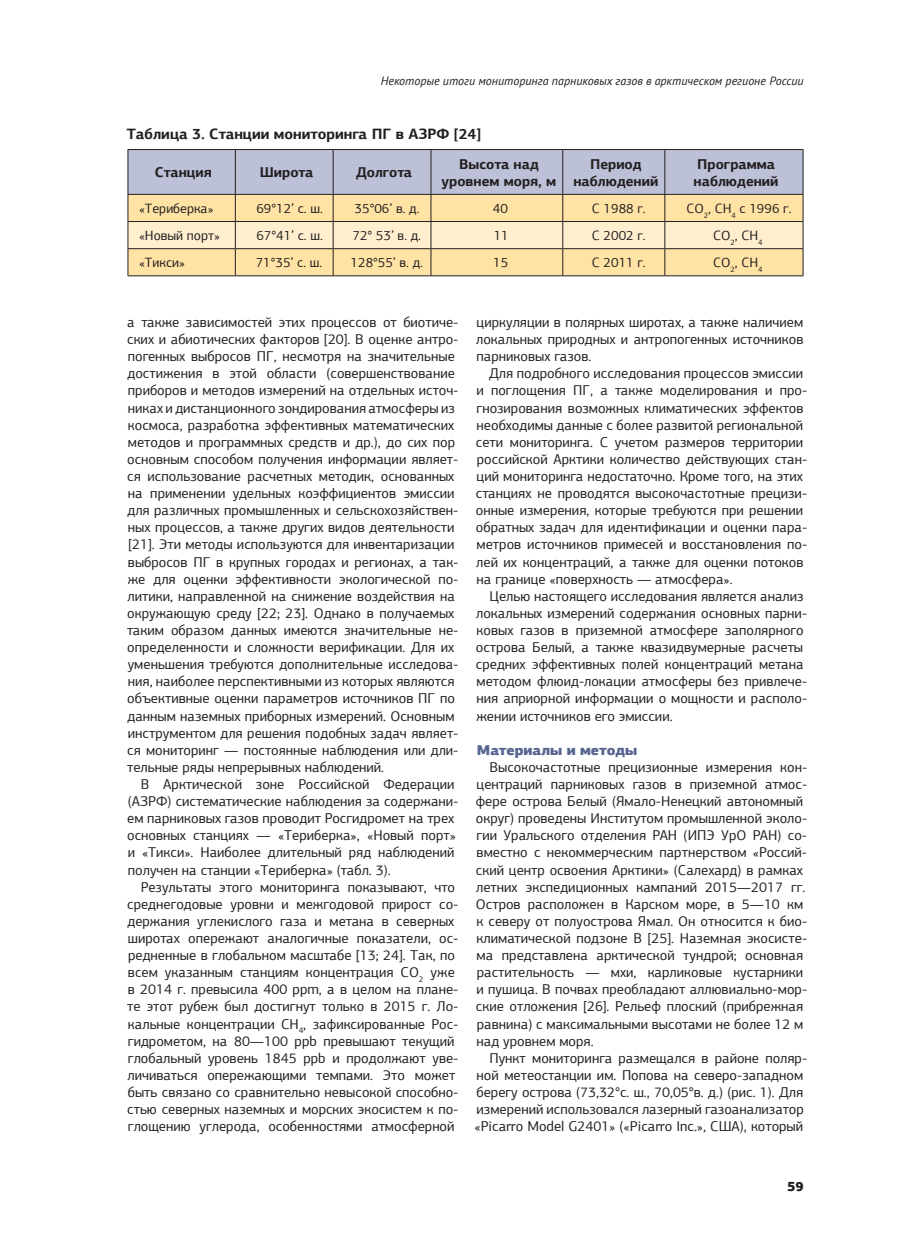
<style>
.page{position:relative;width:910px;height:1251px;background:#fff}
.page>*{position:absolute;margin:0;border:0;box-sizing:border-box;transform-origin:0 0}
.t1{font:700 15px "PF Agora Sans Pro";color:#231f20}
.t2{font:14.25px/17.1px "PF Agora Sans Pro";color:#231f20}
.t3{font:700 14.25px/17.1px "PF Agora Sans Pro";color:#231f20;text-align:center}
.t4{font:900 14.25px "PF Agora Sans Pro";color:#566490}
.t5{font:13.5px "PF Agora Sans Pro";color:#231f20}
.t6{font:900 13.5px "PF Agora Sans Pro";color:#231f20}
.t7{font:italic 12px "PT Sans";color:#231f20}
</style>
<div class="page">
<svg style="left:128px;top:149px;width:676px;height:126px;background:#e1d4bb"></svg>
<hr style="left:128px;top:275px;width:675px;height:1px;background:#231f20">
<hr style="left:128px;top:149px;width:107px;height:1px;background:#231f20">
<hr style="left:128px;top:150px;width:1px;height:44px;background:#231f20">
<hr style="left:235px;top:149px;width:98px;height:1px;background:#231f20">
<hr style="left:235px;top:150px;width:1px;height:44px;background:#231f20">
<hr style="left:333px;top:149px;width:98px;height:1px;background:#231f20">
<hr style="left:333px;top:150px;width:1px;height:44px;background:#231f20">
<hr style="left:431px;top:149px;width:132px;height:1px;background:#231f20">
<hr style="left:431px;top:150px;width:1px;height:44px;background:#231f20">
<hr style="left:563px;top:149px;width:102px;height:1px;background:#231f20">
<hr style="left:562px;top:150px;width:1px;height:44px;background:#231f20">
<hr style="left:665px;top:149px;width:138px;height:1px;background:#231f20">
<hr style="left:664px;top:150px;width:1px;height:44px;background:#231f20">
<hr style="left:803px;top:150px;width:1px;height:44px;background:#231f20">
<hr style="left:128px;top:194px;width:675px;height:1px;background:#231f20">
<p class="t7" style="left:381px;top:73px;width:424px">Некоторые итоги мониторинга парниковых газов в арктическом регионе России</p>
<p class="t1" style="left:127px;top:128px;width:356px">Таблица 3. Станции мониторинга ПГ в АЗРФ [24]</p>
<p class="t3" style="left:155px;top:165px;width:58px">Станция</p>
<p class="t3" style="left:260px;top:165px;width:55px">Широта</p>
<p class="t3" style="left:356px;top:165px;width:58px">Долгота</p>
<p class="t3" style="left:442px;top:157px;width:116px">Высота над уровнем моря, м</p>
<p class="t3" style="left:573px;top:157px;width:86px">Период наблюдений</p>
<p class="t3" style="left:694px;top:157px;width:86px;text-align:left">Программа наблюдений</p>
<p class="t5" style="left:139px;top:203px;width:76px">«Териберка»</p>
<p class="t5" style="left:256px;top:203px;width:68px">69°12’ с. ш.</p>
<p class="t5" style="left:355px;top:203px;width:66px">35°06’ в. д.</p>
<p class="t5" style="left:493px;top:203px;width:17px">40</p>
<p class="t5" style="left:592px;top:203px;width:55px">С 1988 г.</p>
<p class="t5" style="left:686px;top:203px;width:107px">СО<sub>2</sub>, СН<sub>4</sub> с 1996 г.</p>
<p class="t5" style="left:139px;top:230px;width:82px">«Новый порт»</p>
<p class="t5" style="left:256px;top:230px;width:68px">67°41’ с. ш.</p>
<p class="t5" style="left:353px;top:230px;width:70px">72° 53’ в. д.</p>
<p class="t5" style="left:494px;top:230px;width:17px">11</p>
<p class="t5" style="left:592px;top:230px;width:55px">С 2002 г.</p>
<p class="t5" style="left:713px;top:230px;width:51px">СО<sub>2</sub>, СН<sub>4</sub></p>
<p class="t5" style="left:139px;top:257px;width:47px">«Тикси»</p>
<p class="t5" style="left:256px;top:257px;width:68px">71°35’ с. ш.</p>
<p class="t5" style="left:351px;top:257px;width:74px">128°55’ в. д.</p>
<p class="t5" style="left:493px;top:257px;width:17px">15</p>
<p class="t5" style="left:592px;top:257px;width:55px">С 2011 г.</p>
<p class="t5" style="left:713px;top:257px;width:51px">СО<sub>2</sub>, СН<sub>4</sub></p>
<p class="t2" style="left:127px;top:315px;width:333px">а также зависимостей этих процессов от биотиче&shy;ских и абиотических факторов [20]. В оценке антро&shy;погенных выбросов ПГ, несмотря на значительные достижения в этой области (совершенствование приборов и методов измерений на отдельных источ&shy;никах и дистанционного зондирования атмосферы из космоса, разработка эффективных математических методов и программных средств и др.), до сих пор основным способом получения информации являет&shy;ся использование расчетных методик, основанных на применении удельных коэффициентов эмиссии для различных промышленных и сельскохозяйствен&shy;ных процессов, а также других видов деятельности [21]. Эти методы используются для инвентаризации выбросов ПГ в крупных городах и регионах, а так&shy;же для оценки эффективности экологической по&shy;литики, направленной на снижение воздействия на окружающую среду [22; 23]. Однако в получаемых таким образом данных имеются значительные не&shy;определенности и сложности верификации. Для их уменьшения требуются дополнительные исследова&shy;ния, наиболее перспективными из которых являются объективные оценки параметров источников ПГ по данным наземных приборных измерений. Основным инструментом для решения подобных задач являет&shy;ся мониторинг — постоянные наблюдения или дли&shy;тельные ряды непрерывных наблюдений.</p>
<p class="t2" style="left:127px;top:776px;width:333px;text-indent:14px">В Арктической зоне Российской Федерации (АЗРФ) систематические наблюдения за содержани&shy;ем парниковых газов проводит Росгидромет на трех основных станциях — «Териберка», «Новый порт» и «Тикси». Наиболее длительный ряд наблюдений получен на станции «Териберка» (табл. 3).</p>
<p class="t2" style="left:127px;top:879px;width:333px;text-indent:14px">Результаты этого мониторинга показывают, что среднегодовые уровни и межгодовой прирост со&shy;держания углекислого газа и метана в северных широтах опережают аналогичные показатели, ос&shy;редненные в глобальном масштабе [13; 24]. Так, по всем указанным станциям концентрация CO<sub>2</sub> уже в 2014 г. превысила 400 ppm, а в целом на плане&shy;те этот рубеж был достигнут только в 2015 г. Ло&shy;кальные концентрации CH<sub>4</sub>, зафиксированные Рос&shy;гидрометом, на 80—100 ppb превышают текущий глобальный уровень 1845 ppb и продолжают уве&shy;личиваться опережающими темпами. Это может быть связано со сравнительно невысокой способно&shy;стью северных наземных и морских экосистем к по&shy;глощению углерода, особенностями атмосферной</p>
<p class="t2" style="left:476px;top:315px;width:329px;text-align:justify">циркуляции в полярных широтах, а также наличием локальных природных и антропогенных источников парниковых газов.</p>
<p class="t2" style="left:476px;top:366px;width:333px;text-indent:13px">Для подробного исследования процессов эмиссии и поглощения ПГ, а также моделирования и про&shy;гнозирования возможных климатических эффектов необходимы данные с более развитой региональной сети мониторинга. С учетом размеров территории российской Арктики количество действующих стан&shy;ций мониторинга недостаточно. Кроме того, на этих станциях не проводятся высокочастотные прецизи&shy;онные измерения, которые требуются при решении обратных задач для идентификации и оценки пара&shy;метров источников примесей и восстановления по&shy;лей их концентраций, а также для оценки потоков на границе «поверхность — атмосфера».</p>
<p class="t2" style="left:476px;top:588px;width:333px;text-indent:14px">Целью настоящего исследования является анализ локальных измерений содержания основных парни&shy;ковых газов в приземной атмосфере заполярного острова Белый, а также квазидвумерные расчеты средних эффективных полей концентраций метана методом флюид-локации атмосферы без привлече&shy;ния априорной информации о мощности и располо&shy;жении источников его эмиссии.</p>
<p class="t4" style="left:477px;top:744px;width:162px">Материалы и методы</p>
<p class="t2" style="left:476px;top:759px;width:333px;text-indent:14px">Высокочастотные прецизионные измерения кон&shy;центраций парниковых газов в приземной атмос&shy;фере острова Белый (Ямало-Ненецкий автономный округ) проведены Институтом промышленной эколо&shy;гии Уральского отделения РАН (ИПЭ УрО РАН) со&shy;вместно с некоммерческим партнерством «Россий&shy;ский центр освоения Арктики» (Салехард) в рамках летних экспедиционных кампаний 2015—2017 гг.<br>Остров расположен в Карском море, в 5—10 км к северу от полуострова Ямал. Он относится к био&shy;климатической подзоне B [25]. Наземная экосисте&shy;ма представлена арктической тундрой; основная растительность — мхи, карликовые кустарники и пушица. В почвах преобладают аллювиально-мор&shy;ские отложения [26]. Рельеф плоский (прибрежная равнина) с максимальными высотами не более 12 м над уровнем моря.</p>
<p class="t2" style="left:475px;top:1050px;width:334px;text-indent:15px">Пункт мониторинга размещался в районе поляр&shy;ной метеостанции им. Попова на северо-западном берегу острова (73,32°с. ш., 70,05°в. д.) (рис. 1). Для измерений использовался лазерный газоанализатор «Picarro Model G2401» («Picarro Inc.», США), который</p>
<p class="t6" style="left:787px;top:1180px;width:18px">59</p>
</div>
